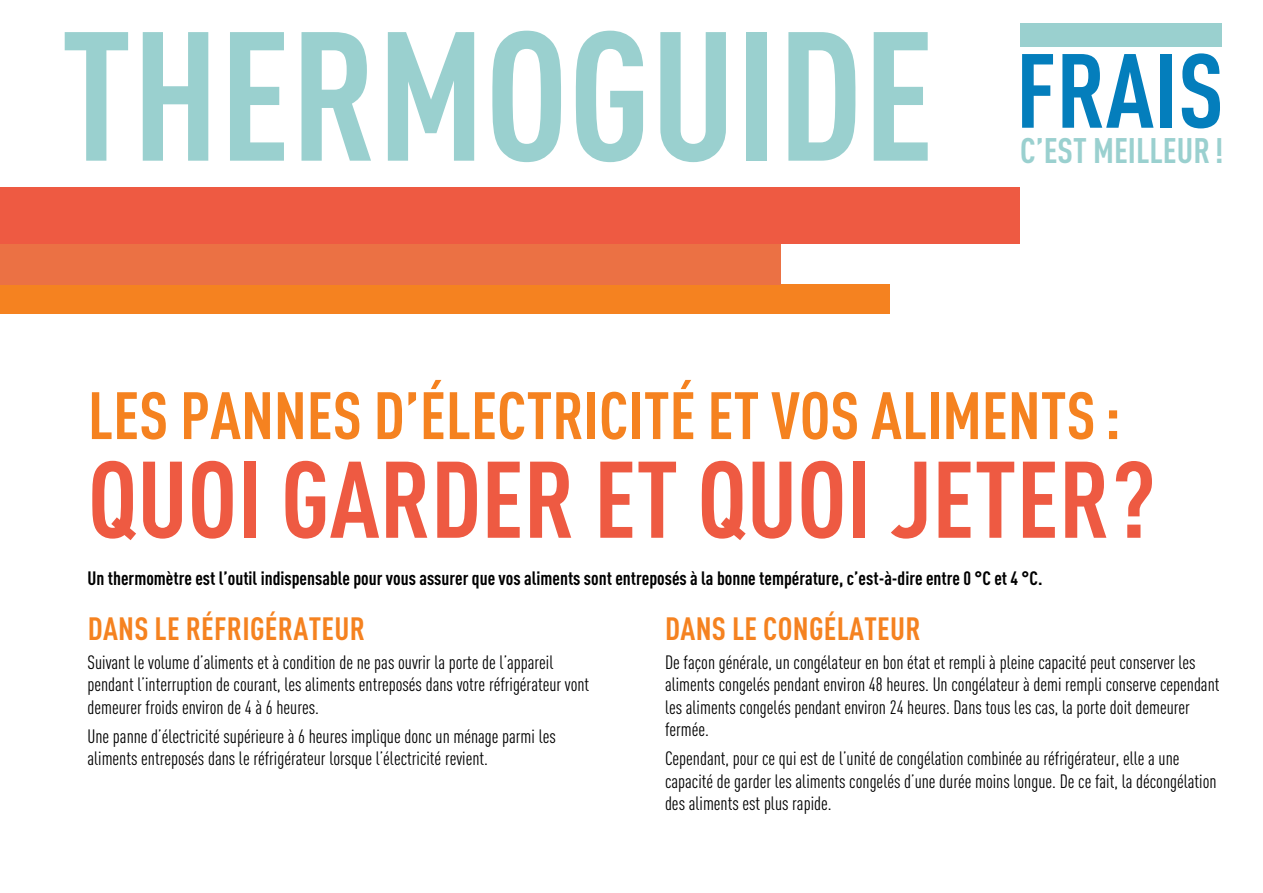
<style>
.page{position:relative;width:1263px;height:893px;background:#fff}
.page>*{position:absolute;margin:0;border:0;box-sizing:border-box;transform-origin:0 0}
.t1{font:700 condensed 180.6px "DINOT";color:#9ad0cf}
.t2{font:700 condensed 106.95px "DINOT";color:#ee5a42}
.t3{font:700 condensed 65.85px "DINOT";color:#f58220}
.t4{font:700 condensed 35.1px "DINOT";color:#9ad0cf}
.t5{font:700 condensed 31.8px "DINOT";letter-spacing:.01em;color:#f58220}
.t6{font:condensed 19.05px/22.4px "DINOT";color:#000}
.t7{font:700 condensed 19.05px "DINOT";color:#000}
</style>
<div class="page">
<div style="left:1020px;top:23px;width:201px;height:23px;background:#9ad0cf"></div>
<div style="left:0;top:284px;width:889px;height:29px;background:#f58220"></div>
<div style="left:0;top:244px;width:781px;height:40px;background:#eb7144"></div>
<div style="left:0;top:188px;width:1020px;height:56px;background:#ee5a42"></div>
<h1 class="t1" style="left:61px;top:-13px;width:1164px">THERMOGUIDE <sup>FRAIS</sup></h1>
<h3 class="t4" style="left:1020px;top:129px;width:205px">C’EST MEILLEUR !</h3>
<h3 class="t3" style="left:88px;top:376px;width:1034px">LES PANNES D’ÉLECTRICITÉ ET VOS ALIMENTS :</h3>
<h2 class="t2" style="left:88px;top:435px;width:1069px">QUOI GARDER ET QUOI JETER?</h2>
<p class="t7" style="left:88px;top:567px;width:956px">Un thermomètre est l’outil indispensable pour vous assurer que vos aliments sont entreposés à la bonne température, c’est-à-dire entre 0 °C et 4 °C.</p>
<h3 class="t5" style="left:88px;top:609px;width:279px">DANS LE RÉFRIGÉRATEUR</h3>
<p class="t6" style="left:88px;top:651px;width:503px">Suivant le volume d’aliments et à condition de ne pas ouvrir la porte de l’appareil pendant l’interruption de courant, les aliments entreposés dans votre réfrigérateur vont demeurer froids environ de 4 à 6 heures.</p>
<p class="t6" style="left:88px;top:725px;width:470px">Une panne d’électricité supérieure à 6 heures implique donc un ménage parmi les aliments entreposés dans le réfrigérateur lorsque l’électricité revient.</p>
<h3 class="t5" style="left:665px;top:609px;width:257px">DANS LE CONGÉLATEUR</h3>
<p class="t6" style="left:665px;top:651px;width:556px">De façon générale, un congélateur en bon état et rempli à pleine capacité peut conserver les aliments congelés pendant environ 48 heures. Un congélateur à demi rempli conserve cependant les aliments congelés pendant environ 24 heures. Dans tous les cas, la porte doit demeurer fermée.</p>
<p class="t6" style="left:665px;top:747px;width:553px">Cependant, pour ce qui est de l’unité de congélation combinée au réfrigérateur, elle a une capacité de garder les aliments congelés d’une durée moins longue. De ce fait, la décongélation des aliments est plus rapide.</p>
</div>
